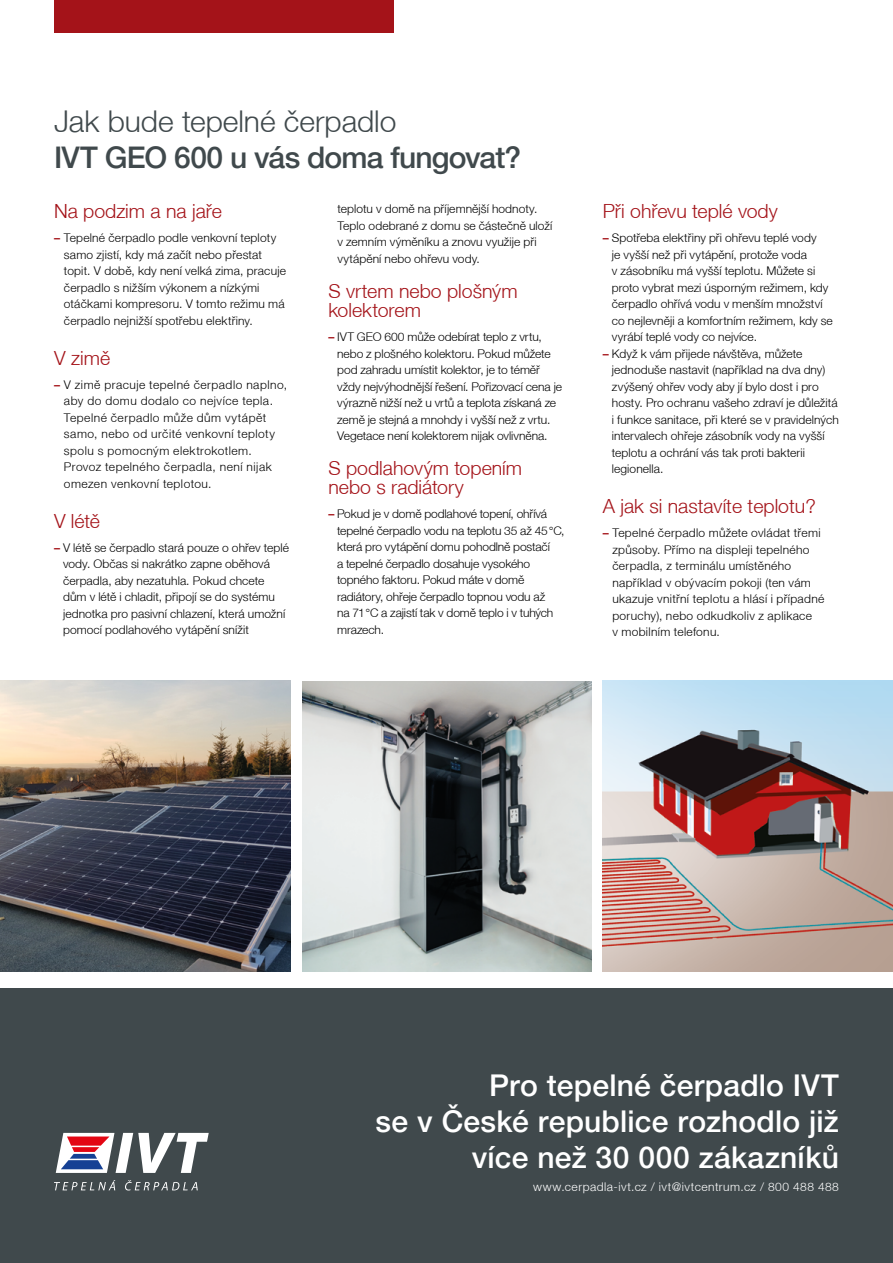
<style>
.page{position:relative;width:893px;height:1263px;background:#fff}
.page>*{position:absolute;margin:0;border:0;box-sizing:border-box;transform-origin:0 0}
.t1{font:500 30px/36px "Helvetica KM";letter-spacing:.005em;color:#fff;text-align:right}
.t2{font:500 30px "Helvetica KM";letter-spacing:-.025em;color:#40494c}
.t3{font:300 30px "Helvetica KM";color:#40494c}
.t4{font:300 19.5px/19.5px "Helvetica KM";color:#a41319}
.t5{font:300 12px/16.5px "Helvetica KM";letter-spacing:.005em;color:#000}
.t6{font:300 12px/16.5px "Helvetica KM";letter-spacing:.025em;color:#000}
.t7{font:300 12px/16.5px "Helvetica KM";letter-spacing:.04em;color:#000}
.t8{font:300 12px "Helvetica KM";letter-spacing:.045em;color:#fff}
.s1{font-weight:500;color:#a41319}
</style>
<div class="page">
<div style="left:0;top:988px;width:893px;height:275px;background:#40494c"></div>
<img style="left:0;top:681px;width:291px;height:290px">
<img style="left:603px;top:681px;width:290px;height:290px">
<svg style="left:54px;top:1180px;width:61px;height:10px"></svg>
<svg style="left:125px;top:1180px;width:73px;height:10px"></svg>
<svg style="left:56px;top:1133px;width:153px;height:40px"></svg>
<div style="left:54px;top:0;width:340px;height:32px;background:#a41319"></div>
<img style="left:302px;top:681px;width:289px;height:290px">
<h1 class="t3" style="left:54px;top:103px;width:344px">Jak bude tepelné čerpadlo</h1>
<h1 class="t2" style="left:54px;top:139px;width:469px">IVT GEO 600 u vás doma fungovat?</h1>
<h2 class="t4" style="left:54px;top:202px;width:169px">Na podzim a na jaře</h2>
<p class="t5" style="left:64px;top:230px;width:224px;text-indent:-10px"><span class="s1">–</span> Tepelné čerpadlo podle venkovní teploty samo zjistí, kdy má začít nebo přestat topit. V době, kdy není velká zima, pracuje čerpadlo s nižším výkonem a nízkými otáčkami kompresoru. V tomto režimu má čerpadlo nejnižší spotřebu elektřiny.</p>
<h2 class="t4" style="left:54px;top:348px;width:58px">V zimě</h2>
<p class="t7" style="left:64px;top:376px;width:225px;text-indent:-10px"><span class="s1">–</span> V zimě pracuje tepelné čerpadlo naplno, aby do domu dodalo co nejvíce tepla.<br>Tepelné čerpadlo může dům vytápět samo, nebo od určité venkovní teploty spolu s pomocným elektrokotlem.<br>Provoz tepelného čerpadla, není nijak omezen venkovní teplotou.</p>
<h2 class="t4" style="left:54px;top:511px;width:47px">V létě</h2>
<p class="t5" style="left:63px;top:539px;width:227px;text-indent:-9px"><span class="s1">–</span> V létě se čerpadlo stará pouze o ohřev teplé vody. Občas si nakrátko zapne oběhová čerpadla, aby nezatuhla. Pokud chcete dům v létě i chladit, připojí se do systému jednotka pro pasivní chlazení, která umožní pomocí podlahového vytápění snížit</p>
<p class="t5" style="left:337px;top:200px;width:216px">teplotu v domě na příjemnější hodnoty.<br>Teplo odebrané z domu se částečně uloží v zemním výměníku a znovu využije při vytápění nebo ohřevu vody.</p>
<h2 class="t4" style="left:328px;top:281px;width:191px">S vrtem nebo plošným kolektorem</h2>
<p class="t5" style="left:337px;top:328px;width:226px;text-indent:-9px"><span class="s1">–</span> IVT GEO 600 může odebírat teplo z vrtu, nebo z plošného kolektoru. Pokud můžete pod zahradu umístit kolektor, je to téměř vždy nejvýhodnější řešení. Pořizovací cena je výrazně nižší než u vrtů a teplota získaná ze země je stejná a mnohdy i vyšší než z vrtu.<br>Vegetace není kolektorem nijak ovlivněna.</p>
<h2 class="t4" style="left:328px;top:458px;width:195px">S podlahovým topením nebo s radiátory</h2>
<p class="t5" style="left:337px;top:506px;width:229px;text-indent:-9px"><span class="s1">–</span> Pokud je v domě podlahové topení, ohřívá tepelné čerpadlo vodu na teplotu 35 až 45°C, která pro vytápění domu pohodlně postačí<br>a tepelné čerpadlo dosahuje vysokého topného faktoru. Pokud máte v domě radiátory, ohřeje čerpadlo topnou vodu až<br>na 71°C a zajistí tak v domě teplo i v tuhých mrazech.</p>
<h2 class="t4" style="left:603px;top:202px;width:177px">Při ohřevu teplé vody</h2>
<p class="t5" style="left:612px;top:230px;width:222px;text-indent:-9px"><span class="s1">–</span> Spotřeba elektřiny při ohřevu teplé vody<br>je vyšší než při vytápění, protože voda<br>v zásobníku má vyšší teplotu. Můžete si proto vybrat mezi úsporným režimem, kdy čerpadlo ohřívá vodu v menším množství co nejlevněji a komfortním režimem, kdy se vyrábí teplé vody co nejvíce.</p>
<p class="t5" style="left:612px;top:345px;width:228px;text-indent:-9px"><span class="s1">–</span> Když k vám přijede návštěva, můžete jednoduše nastavit (například na dva dny) zvýšený ohřev vody aby jí bylo dost i pro hosty. Pro ochranu vašeho zdraví je důležitá i funkce sanitace, při které se v pravidelných intervalech ohřeje zásobník vody na vyšší teplotu a ochrání vás tak proti bakterii legionella.</p>
<h2 class="t4" style="left:603px;top:496px;width:215px">A jak si nastavíte teplotu?</h2>
<p class="t6" style="left:612px;top:525px;width:213px;text-indent:-10px"><span class="s1">–</span> Tepelné čerpadlo můžete ovládat třemi způsoby. Přímo na displeji tepelného čerpadla, z terminálu umístěného například v obývacím pokoji (ten vám ukazuje vnitřní teplotu a hlásí i případné poruchy), nebo odkudkoliv z aplikace<br>v mobilním telefonu.</p>
<h1 class="t1" style="left:376px;top:1067px;width:465px">Pro tepelné čerpadlo IVT<br>se v České republice rozhodlo již více než 30 000 zákazníků</h1>
<p class="t8" style="left:533px;top:1179px;width:307px">www.cerpadla-ivt.cz / ivt@ivtcentrum.cz / 800 488 488</p>
</div>
